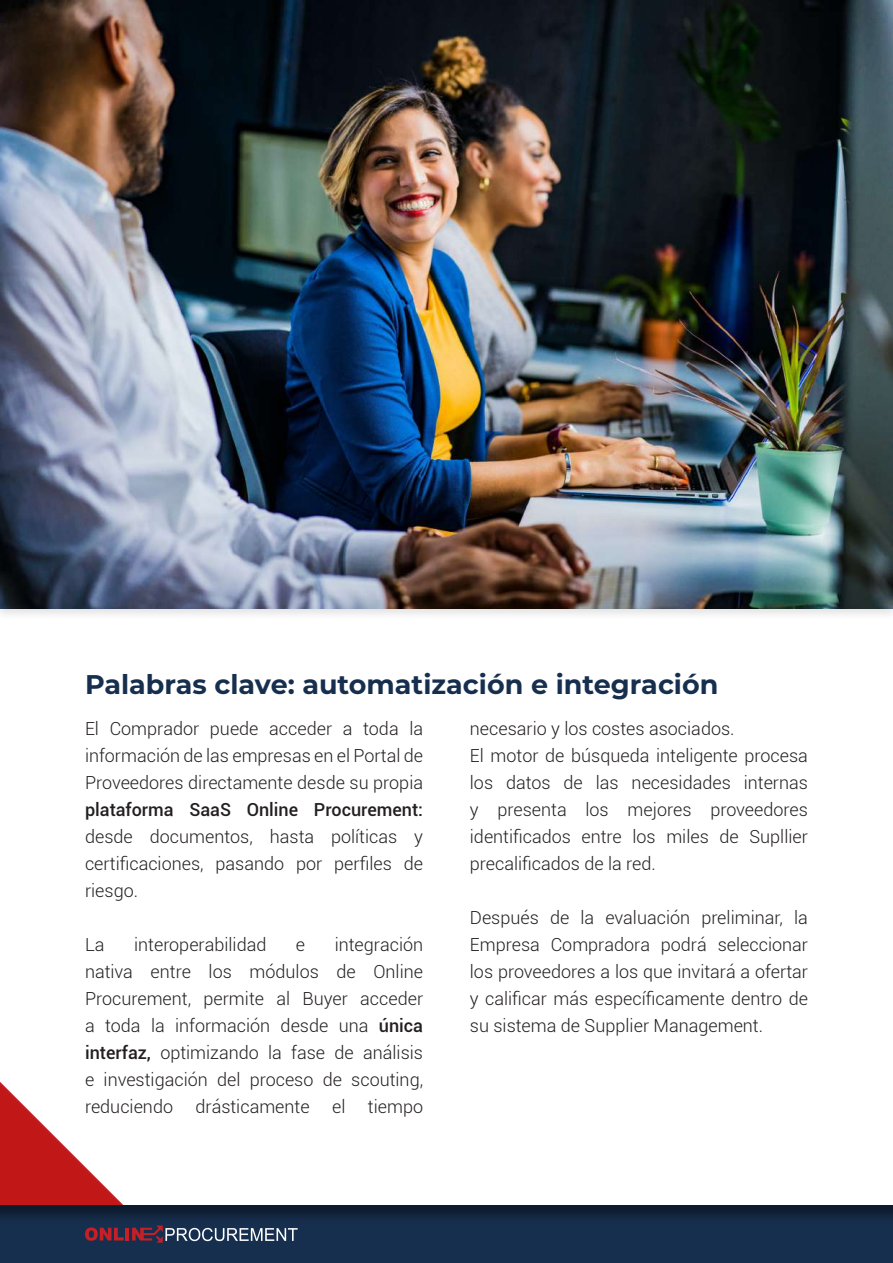
<style>
.page{position:relative;width:893px;height:1263px;background:#fff}
.page>*{position:absolute;margin:0;border:0;box-sizing:border-box;transform-origin:0 0}
.t1{font:700 27px "Montserrat";color:#172f4e}
.t2{font:300 18px/27px "Roboto";color:#231f20;text-align:justify}
.t3{font:500 18px "Roboto";color:#231f20}
.s1{font-weight:500}
</style>
<div class="page">
<div style="left:0;top:1202px;width:893px;height:61px;background:#231f20;opacity:.5"></div>
<svg style="left:0;top:1083px;width:298px;height:180px"></svg>
<div style="left:0;top:0;width:893px;height:621px;background:#231f20;opacity:.13"></div>
<img style="left:1px;top:0;width:892px;height:608px">
<h1 class="t1" style="left:85px;top:665px;width:635px">Palabras clave: automatización e integración</h1>
<p class="t2" style="left:85px;top:714px;width:340px">El Comprador puede acceder a toda la información de las empresas en el Portal de Proveedores directamente desde su propia</p>
<p class="t3" style="left:85px;top:797px;width:340px">plataforma SaaS Online Procurement:</p>
<p class="t2" style="left:85px;top:822px;width:340px">desde documentos, hasta políticas y certificaciones, pasando por perfiles de riesgo.</p>
<p class="t2" style="left:85px;top:930px;width:21px">La</p>
<p class="t2" style="left:134px;top:930px;width:134px">interoperabilidad</p>
<p class="t2" style="left:296px;top:930px;width:11px">e</p>
<p class="t2" style="left:470px;top:714px;width:340px;text-align:left">necesario y los costes asociados.<br>El motor de búsqueda inteligente procesa los datos de las necesidades internas y presenta los mejores proveedores identificados entre los miles de Supllier precalificados de la red.</p>
<p class="t2" style="left:470px;top:903px;width:340px">Después de la evaluación preliminar, la Empresa Compradora podrá seleccionar los proveedores a los que invitará a ofertar y calificar más específicamente dentro de su sistema de Supplier Management.</p>
<p class="t2" style="left:85px;top:930px;width:340px;text-indent:250px">integración nativa entre los módulos de Online Procurement, permite al Buyer acceder a toda la información desde una <span class="s1">única interfaz,</span> optimizando la fase de análisis e investigación del proceso de scouting, reduciendo drásticamente el tiempo</p>
</div>
